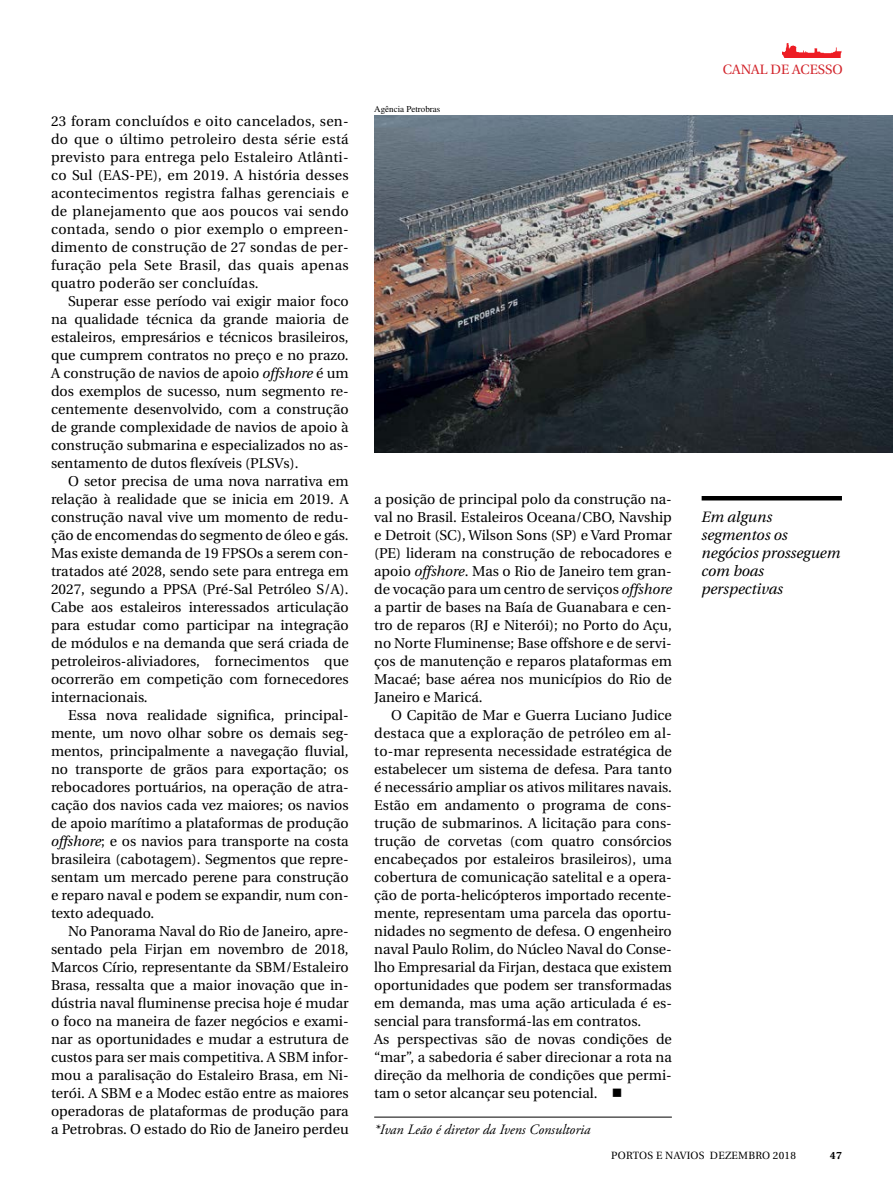
<style>
.page{position:relative;width:893px;height:1191px;background:#fff}
.page>*{position:absolute;margin:0;border:0;box-sizing:border-box;transform-origin:0 0}
.t1{font:italic 15px/18px "Utopia";color:#000}
.t2{font:14.25px/18px "Utopia";color:#000;text-align:justify}
.t3{font:italic 14.25px "Adobe Garamond Pro";color:#000}
.t4{font:13.5px "Utopia";color:#d2232a}
.t5{font:10.5px "Utopia";letter-spacing:.025em;color:#000}
.t6{font:700 10.5px "Utopia";color:#000}
.t7{font:9px "Times";color:#000}
.s1{font-style:italic}
</style>
<div class="page">
<img style="left:782px;top:43px;width:60px;height:15px">
<hr style="left:374px;top:1116px;width:298px;height:1px;background:#000">
<hr style="left:702px;top:496px;width:140px;height:4px;background:#000">
<img style="left:374px;top:115px;width:519px;height:337px">
<p class="t2" style="left:51px;top:112px;width:299px">23 foram concluídos e oito cancelados, sen&shy;do que o último petroleiro desta série está previsto para entrega pelo Estaleiro Atlânti&shy;co Sul (EAS-PE), em 2019. A história desses acontecimentos registra falhas gerenciais e de planejamento que aos poucos vai sendo contada, sendo o pior exemplo o empreen&shy;dimento de construção de 27 sondas de per&shy;furação pela Sete Brasil, das quais apenas quatro poderão ser concluídas.</p>
<p class="t2" style="left:51px;top:292px;width:299px;text-indent:17px">Superar esse período vai exigir maior foco na qualidade técnica da grande maioria de estaleiros, empresários e técnicos brasileiros, que cumprem contratos no preço e no prazo.<br>A construção de navios de apoio <span class="s1">offshore</span> é um dos exemplos de sucesso, num segmento re&shy;centemente desenvolvido, com a construção de grande complexidade de navios de apoio à construção submarina e especializados no as&shy;sentamento de dutos flexíveis (PLSVs).</p>
<p class="t2" style="left:51px;top:472px;width:299px;text-indent:17px">O setor precisa de uma nova narrativa em relação à realidade que se inicia em 2019. A construção naval vive um momento de redu&shy;ção de encomendas do segmento de óleo e gás.<br>Mas existe demanda de 19 FPSOs a serem con&shy;tratados até 2028, sendo sete para entrega em 2027, segundo a PPSA (Pré-Sal Petróleo S/A).<br>Cabe aos estaleiros interessados articulação para estudar como participar na integração de módulos e na demanda que será criada de petroleiros-aliviadores, fornecimentos que ocorrerão em competição com fornecedores internacionais.</p>
<p class="t2" style="left:51px;top:706px;width:299px;text-indent:17px">Essa nova realidade significa, principal&shy;mente, um novo olhar sobre os demais seg&shy;mentos, principalmente a navegação fluvial, no transporte de grãos para exportação; os rebocadores portuários, na operação de atra&shy;cação dos navios cada vez maiores; os navios de apoio marítimo a plataformas de produção <span class="s1">offshore</span>; e os navios para transporte na costa brasileira (cabotagem). Segmentos que repre&shy;sentam um mercado perene para construção e reparo naval e podem se expandir, num con&shy;texto adequado.</p>
<p class="t2" style="left:51px;top:922px;width:299px;text-indent:17px">No Panorama Naval do Rio de Janeiro, apre&shy;sentado pela Firjan em novembro de 2018, Marcos Círio, representante da SBM/Estaleiro Brasa, ressalta que a maior inovação que in&shy;dústria naval fluminense precisa hoje é mudar o foco na maneira de fazer negócios e exami&shy;nar as oportunidades e mudar a estrutura de custos para ser mais competitiva. A SBM infor&shy;mou a paralisação do Estaleiro Brasa, em Ni&shy;terói. A SBM e a Modec estão entre as maiores operadoras de plataformas de produção para a Petrobras. O estado do Rio de Janeiro perdeu</p>
<p class="t7" style="left:374px;top:104px;width:68px">Agência Petrobras</p>
<p class="t4" style="left:723px;top:62px;width:121px">CANAL DE ACESSO</p>
<p class="t2" style="left:374px;top:490px;width:299px">a posição de principal polo da construção na&shy;val no Brasil. Estaleiros Oceana/CBO, Navship e Detroit (SC), Wilson Sons (SP) e Vard Promar (PE) lideram na construção de rebocadores e apoio <span class="s1">offshore</span>. Mas o Rio de Janeiro tem gran&shy;de vocação para um centro de serviços <span class="s1">offshore </span>a partir de bases na Baía de Guanabara e cen&shy;tro de reparos (RJ e Niterói); no Porto do Açu, no Norte Fluminense; Base offshore e de servi&shy;ços de manutenção e reparos plataformas em Macaé; base aérea nos municípios do Rio de Janeiro e Maricá.</p>
<p class="t2" style="left:374px;top:706px;width:299px;text-align:left;text-indent:17px">O Capitão de Mar e Guerra Luciano Judice destaca que a exploração de petróleo em al&shy;to-mar representa necessidade estratégica de estabelecer um sistema de defesa. Para tanto é necessário ampliar os ativos militares navais.<br>Estão em andamento o programa de cons&shy;trução de submarinos. A licitação para cons&shy;trução de corvetas (com quatro consórcios encabeçados por estaleiros brasileiros), uma cobertura de comunicação satelital e a opera&shy;ção de porta-helicópteros importado recente&shy;mente, representam uma parcela das oportu&shy;nidades no segmento de defesa. O engenheiro naval Paulo Rolim, do Núcleo Naval do Conse&shy;lho Empresarial da Firjan, destaca que existem oportunidades que podem ser transformadas em demanda, mas uma ação articulada é es&shy;sencial para transformá-las em contratos.<br>As perspectivas são de novas condições de “mar”, a sabedoria é saber direcionar a rota na direção da melhoria de condições que permi&shy;tam o setor alcançar seu potencial. ■</p>
<p class="t3" style="left:374px;top:1120px;width:218px">*Ivan Leão é diretor da Ivens Consultoria</p>
<p class="t1" style="left:702px;top:508px;width:140px">Em alguns segmentos os negócios prosseguem com boas perspectivas</p>
<p class="t5" style="left:611px;top:1149px;width:186px">PORTOS E NAVIOS DEZEMBRO 2018</p>
<p class="t6" style="left:830px;top:1149px;width:13px">47</p>
</div>
